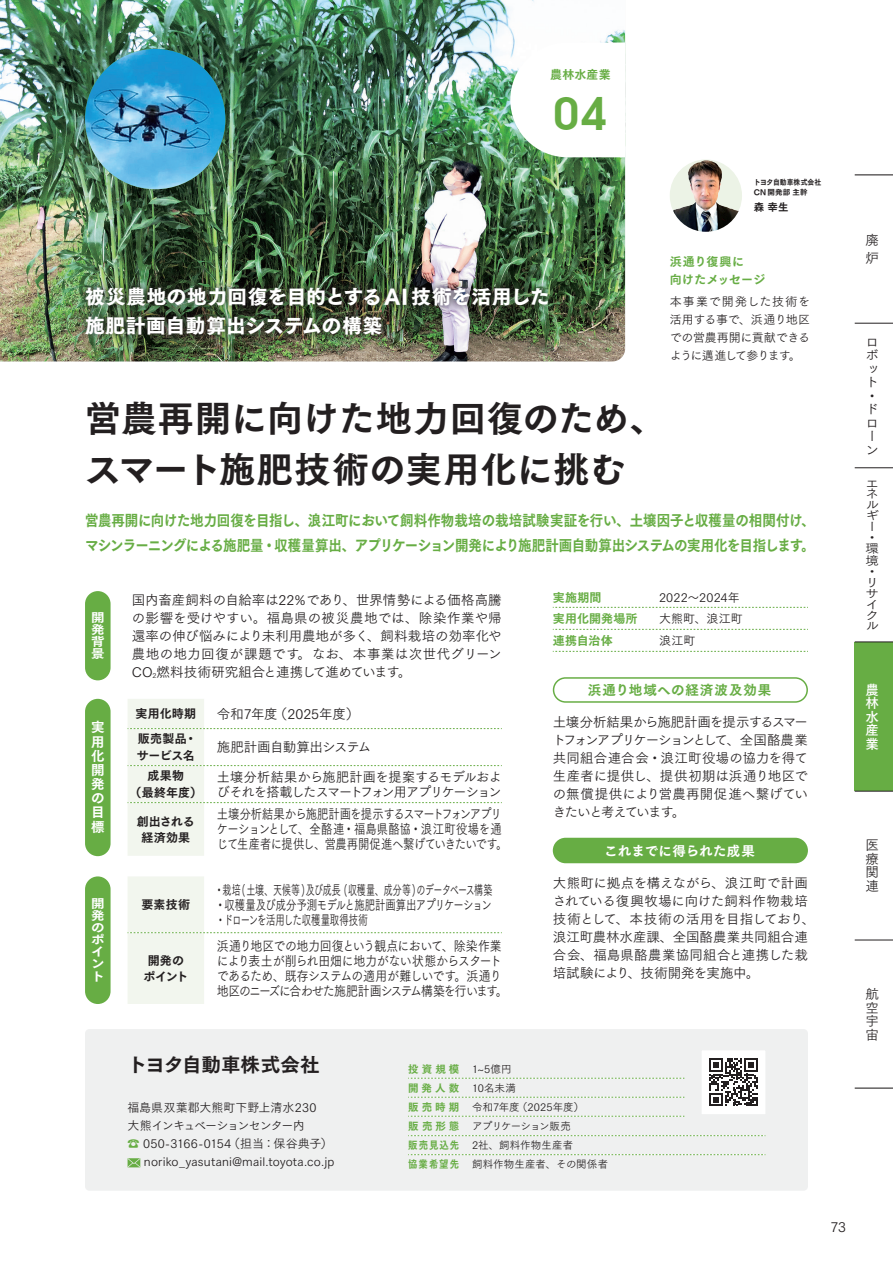
<style>
.page{position:relative;width:893px;height:1263px;background:#fff}
.page>*{position:absolute;margin:0;border:0;box-sizing:border-box;transform-origin:0 0}
.t1{font:600 45px "Avant Garde";color:#67ad44}
.t2{font:36px/51px "Tsuku Go Pro E";letter-spacing:.01em;color:#231f20}
.t3{font:19.5px/28.5px "Tsuku Go Pro H";letter-spacing:.025em;color:#fff}
.t4{font:19.5px "Tsuku Go Pro E";letter-spacing:.005em;color:#231f20}
.t5{font:15px/24.8px "Tsuku Go Pro E";letter-spacing:-.03em;color:#67ad44;scale:.9 1}
.t6{font:13.5px/13.5px "Tsuku Go Pro R";letter-spacing:-.025em;color:#231f20;text-align:justify}
.t7{font:13.5px/18px "Tsuku Go Pro R";letter-spacing:-.005em;color:#231f20}
.t8{font:13.5px/15px "Tsuku Go Pro R";letter-spacing:-.06em;color:#231f20;scale:.88 1}
.t9{font:13.5px/15px "Tsuku Go Pro R";letter-spacing:-.025em;color:#231f20;scale:.84 1}
.t10{font:13.5px/15px "Tsuku Go Pro R";letter-spacing:-.025em;color:#231f20;text-align:justify;scale:.7 1}
.t11{font:13.5px/15px "Tsuku Go Pro R";letter-spacing:-.055em;color:#231f20}
.t12{font:13.5px/14.1px "Tsuku Go Pro E";letter-spacing:.015em;color:#fff}
.t13{font:13.5px "Tsuku Go Pro E";letter-spacing:.065em;color:#67ad44}
.t14{font:13.5px "Tsuku Go Pro R";letter-spacing:-.05em;color:#231f20}
.t15{font:13.5px/13.5px "Tsuku Go Pro B";color:#fff;text-align:justify}
.t16{font:12.15px/10.9px "Tsuku Go Pro R";color:#231f20;scale:1.11 1}
.t17{font:12.15px/12.1px "Tsuku Go Pro E";color:#fff;text-align:justify;scale:1.11 1}
.t18{font:12px/18px "Tsuku Go Pro R";letter-spacing:.005em;color:#231f20;text-align:justify}
.t19{font:12px/16.5px "Tsuku Go Pro E";color:#231f20;text-align:center}
.t20{font:12px/18px "Tsuku Go Pro E";letter-spacing:.015em;color:#67ad44}
.t21{font:12px "Tsuku Go Pro R";letter-spacing:-.075em;color:#231f20}
.t22{font:10.5px/19px "Tsuku Go Pro R";letter-spacing:.005em;color:#231f20}
.t23{font:10.5px "Tsuku Go Pro E";color:#231f20}
.t24{font:7.5px/9.8px "Tsuku Go Pro E";letter-spacing:.01em;color:#231f20;scale:.91 1}
.s1{color:#67ad44}
.s2{font-family:"Tsuku Go Pro E";color:#67ad44}
</style>
<div class="page">
<div style="left:85px;top:1029px;width:723px;height:162px;background:#eff0f0;border-radius:4px"></div>
<img style="left:0;top:0;width:625px;height:361px">
<img style="left:85px;top:49px;width:140px;height:140px;border-radius:70px">
<div style="left:670px;top:159px;width:72px;height:73px;background:#ecf3e6;border-radius:50%"></div>
<img style="left:673px;top:160px;width:66px;height:72px">
<svg style="left:128px;top:1158px;width:12px;height:9px"></svg>
<svg style="left:408px;top:1154px;width:358px;height:1px"></svg>
<svg style="left:408px;top:1051px;width:358px;height:86px"></svg>
<div style="left:85px;top:591px;width:26px;height:89px;background:#67ad44;border-radius:13px"></div>
<div style="left:553px;top:838px;width:255px;height:25px;background:#67ad44;border-radius:13px"></div>
<div style="left:553px;top:677px;width:255px;height:26px;border:1px solid #67ad44;border-radius:12px"></div>
<div style="left:85px;top:876px;width:26px;height:128px;background:#67ad44;border-radius:13px"></div>
<svg style="left:128px;top:877px;width:374px;height:127px"></svg>
<div style="left:85px;top:699px;width:26px;height:157px;background:#67ad44;border-radius:13px"></div>
<svg style="left:128px;top:699px;width:374px;height:157px"></svg>
<img style="left:77px;top:278px;width:480px;height:66px">
<svg style="left:553px;top:607px;width:255px;height:1px"></svg>
<svg style="left:553px;top:629px;width:255px;height:1px"></svg>
<svg style="left:553px;top:651px;width:255px;height:1px"></svg>
<svg style="left:510px;top:43px;width:115px;height:114px"></svg>
<div style="left:855px;top:642px;width:38px;height:149px;background:#67ad44"></div>
<hr style="left:855px;top:174px;width:38px;height:1px;background:#231f20">
<hr style="left:855px;top:1087px;width:38px;height:2px;background:#231f20">
<hr style="left:855px;top:323px;width:38px;height:1px;background:#231f20">
<hr style="left:855px;top:467px;width:38px;height:1px;background:#231f20">
<hr style="left:855px;top:642px;width:38px;height:1px;background:#231f20">
<hr style="left:855px;top:791px;width:38px;height:1px;background:#231f20">
<hr style="left:855px;top:940px;width:38px;height:1px;background:#231f20">
<p class="t20" style="left:550px;top:64px;width:62px">農林水産業</p>
<h1 class="t1" style="left:554px;top:84px;width:55px">04</h1>
<h3 class="t3" style="left:85px;top:283px;width:466px">被災農地の地力回復を目的とするAI 技術を活用した施肥計画自動算出システムの構築</h3>
<h2 class="t2" style="left:85px;top:388px;width:582px">営農再開に向けた地力回復のため、スマート施肥技術の実用化に挑む</h2>
<p class="t24" style="left:754px;top:177px;width:76px">トヨタ自動車株式会社<br>CN 開発部 主幹</p>
<p class="t23" style="left:754px;top:198px;width:36px">森 幸生</p>
<p class="t20" style="left:670px;top:251px;width:97px">浜通り復興に<br>向けたメッセージ</p>
<p class="t18" style="left:670px;top:291px;width:142px">本事業で開発した技術を活用する事で、浜通り地区での営農再開に貢献できるように邁進して参ります。</p>
<p class="t5" style="left:85px;top:506px;width:812px">営農再開に向けた地力回復を目指し、浪江町において飼料作物栽培の栽培試験実証を行い、土壌因子と収穫量の相関付け、マシンラーニングによる施肥量・収穫量算出、アプリケーション開発により施肥計画自動算出システムの実用化を目指します。</p>
<p class="t17" style="left:91px;top:610px;width:14px">開発背景</p>
<p class="t12" style="left:91px;top:719px;width:15px">実用化開発の目標</p>
<p class="t6" style="left:132px;top:589px;width:371px;line-height:18px">国内畜産飼料の自給率は22%であり、世界情勢による価格高騰の影響を受けやすい。福島県の被災農地では、除染作業や帰還率の伸び悩みにより未利用農地が多く、飼料栽培の効率化や農地の地力回復が課題です。なお、本事業は次世代グリーンCO<sub>2</sub>燃料技術研究組合と連携して進めています。</p>
<p class="t19" style="left:136px;top:704px;width:62px">実用化時期</p>
<p class="t6" style="left:217px;top:705px;width:144px">令和7年度（2025年度）</p>
<p class="t19" style="left:137px;top:729px;width:62px;text-align:left">販売製品・サービス名</p>
<p class="t14" style="left:217px;top:736px;width:156px">施肥計画自動算出システム</p>
<p class="t19" style="left:130px;top:766px;width:74px">成果物<br>（最終年度）</p>
<p class="t11" style="left:217px;top:768px;width:286px">土壌分析結果から施肥計画を提案するモデルおよびそれを搭載したスマートフォン用アプリケーション</p>
<p class="t19" style="left:137px;top:811px;width:60px">創出される経済効果</p>
<p class="t9" style="left:217px;top:805px;width:347px">土壌分析結果から施肥計画を提示するスマートフォンアプリケーションとして、全酪連・福島県酪協・浪江町役場を通じて生産者に提供し、営農再開促進へ繋げていきたいです。</p>
<p class="t17" style="left:91px;top:896px;width:14px;text-align:left">開発のポイント</p>
<p class="t19" style="left:142px;top:895px;width:50px">要素技術</p>
<p class="t19" style="left:143px;top:950px;width:46px">開発のポイント</p>
<p class="t10" style="left:214px;top:881px;width:398px">・栽培(土壌、天候等)及び成長 (収穫量、成分等)のデータベース構築・収穫量及び成分予測モデルと施肥計画算出アプリケーション・ドローンを活用した収穫量取得技術</p>
<p class="t8" style="left:217px;top:937px;width:332px">浜通り地区での地力回復という観点において、除染作業により表土が削られ田畑に地力がない状態からスタートであるため、既存システムの適用が難しいです。浜通り地区のニーズに合わせた施肥計画システム構築を行います。</p>
<p class="t20" style="left:553px;top:587px;width:50px">実施期間</p>
<p class="t18" style="left:659px;top:587px;width:82px">2022〜2024年</p>
<p class="t20" style="left:553px;top:608px;width:86px">実用化開発場所</p>
<p class="t18" style="left:659px;top:608px;width:85px">大熊町、浪江町</p>
<p class="t20" style="left:553px;top:630px;width:62px">連携自治体</p>
<p class="t18" style="left:659px;top:630px;width:38px">浪江町</p>
<p class="t13" style="left:588px;top:678px;width:185px">浜通り地域への経済波及効果</p>
<p class="t6" style="left:553px;top:712px;width:257px;line-height:18px">土壌分析結果から施肥計画を提示するスマートフォンアプリケーションとして、全国酪農業共同組合連合会・浪江町役場の協力を得て生産者に提供し、提供初期は浜通り地区での無償提供により営農再開促進へ繋げていきたいと考えています。</p>
<p class="t12" style="left:604px;top:842px;width:152px">これまでに得られた成果</p>
<p class="t7" style="left:553px;top:872px;width:264px">大熊町に拠点を構えながら、浪江町で計画されている復興牧場に向けた飼料作物栽培技術として、本技術の活用を目指しており、浪江町農林水産課、全国酪農業共同組合連合会、福島県酪農業協同組合と連携した栽培試験により、技術開発を実施中。</p>
<h3 class="t4" style="left:128px;top:1047px;width:194px">トヨタ自動車株式会社</h3>
<p class="t18" style="left:128px;top:1097px;width:202px">福島県双葉郡大熊町下野上清水230　</p>
<p class="t21" style="left:128px;top:1115px;width:179px">大熊インキュベーションセンター内</p>
<p class="t18" style="left:128px;top:1133px;width:206px"><span class="s1">☎</span> 050-3166-0154（担当：保谷典子）</p>
<p class="t18" style="left:144px;top:1151px;width:192px">noriko_yasutani@mail.toyota.co.jp</p>
<p class="t22" style="left:408px;top:1058px;width:202px"><span class="s2">投資規模</span> 1~5億円<br><span class="s2">開発人数</span> 10名未満<br><span class="s2">販売時期</span> 令和7年度（2025年度）<br><span class="s2">販売形態</span> アプリケーション販売<br><span class="s2">販売見込先</span> 2社、飼料作物生産者<br><span class="s2">協業希望先</span> 飼料作物生産者、その関係者</p>
<p class="t6" style="left:865px;top:230px;width:14px;line-height:17.5px">廃炉</p>
<p class="t6" style="left:865px;top:333px;width:14px;text-align:left">ロボット・ドローン</p>
<p class="t16" style="left:865px;top:476px;width:13px">エネルギー・環境・リサイクル</p>
<p class="t15" style="left:865px;top:681px;width:15px">農林水産業</p>
<p class="t6" style="left:865px;top:837px;width:15px">医療関連</p>
<p class="t6" style="left:865px;top:986px;width:14px">航空宇宙</p>
<p class="t6" style="left:830px;top:1219px;width:17px">73</p>
</div>
